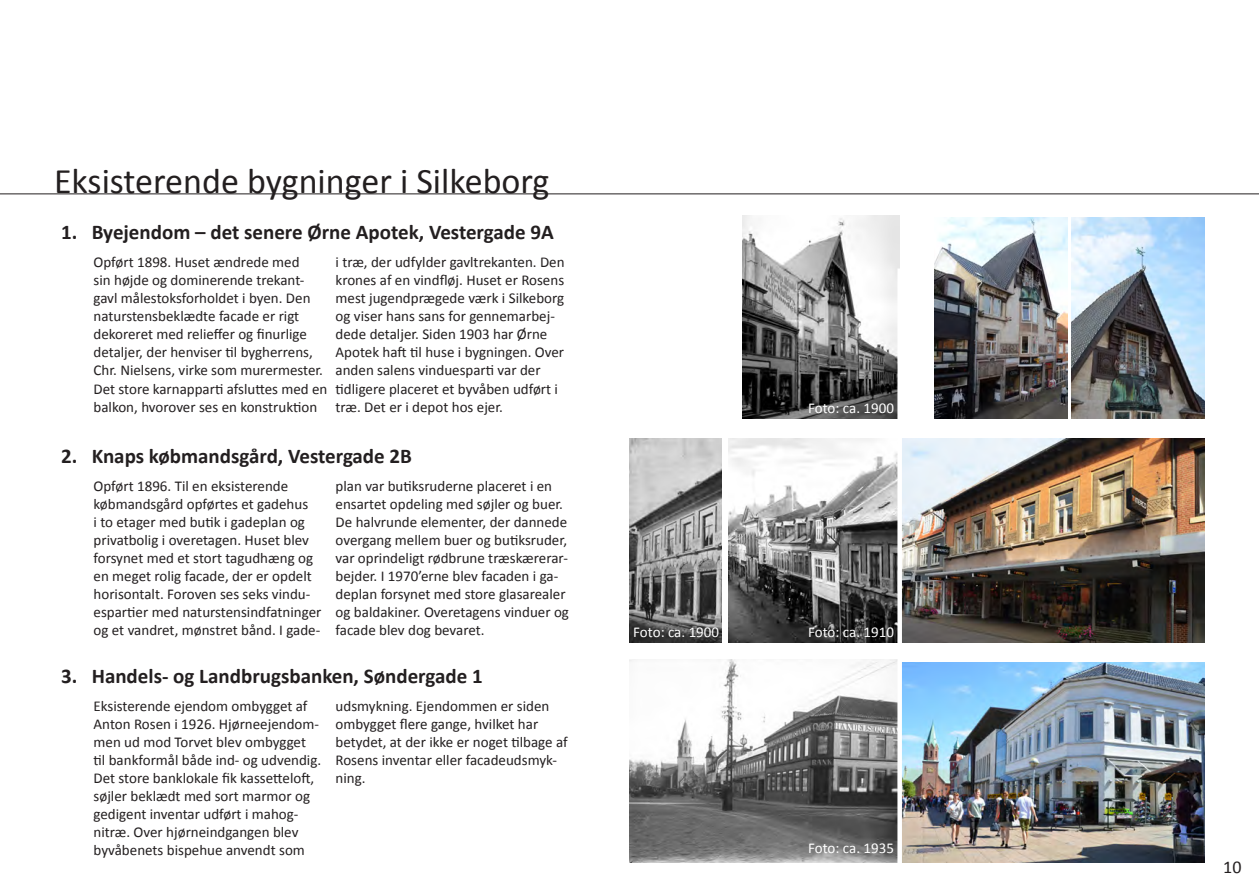
<style>
.page{position:relative;width:1259px;height:893px;background:#fff}
.page>*{position:absolute;margin:0;border:0;box-sizing:border-box;transform-origin:0 0}
.t1{font:36px "Calibri";color:#231f20}
.t2{font:700 21px "Calibri";color:#231f20}
.t3{font:18px "Calibri";color:#231f20}
.t4{font:15px/18px "Calibri";color:#231f20}
.t5{font:15px "Calibri";color:#fff}
</style>
<div class="page">
<img style="left:1071px;top:218px;width:134px;height:201px">
<img style="left:934px;top:218px;width:133px;height:201px">
<img style="left:902px;top:439px;width:303px;height:203px">
<img style="left:629px;top:439px;width:92px;height:203px">
<img style="left:728px;top:439px;width:169px;height:203px">
<img style="left:902px;top:662px;width:303px;height:201px">
<img style="left:629px;top:659px;width:268px;height:204px">
<img style="left:742px;top:215px;width:157px;height:204px">
<hr style="left:0;top:193px;width:1259px;height:1px;background:#231f20">
<div style="left:897px;top:269px;width:5px;height:624px;background:#fff"></div>
<p class="t1" style="left:54px;top:158px;width:497px">Eksisterende bygninger i Silkeborg</p>
<p class="t2" style="left:61px;top:219px;width:494px">1. Byejendom – det senere Ørne Apotek, Vestergade 9A</p>
<p class="t4" style="left:94px;top:254px;width:235px">Opført 1898. Huset ændrede med<br>sin højde og dominerende trekant&shy;gavl målestoksforholdet i byen. Den naturstensbeklædte facade er rigt dekoreret med relieffer og finurlige detaljer, der henviser til bygherrens, Chr. Nielsens, virke som murermester.<br>Det store karnapparti afsluttes med en balkon, hvorover ses en konstruktion</p>
<p class="t4" style="left:335px;top:254px;width:230px">i træ, der udfylder gavltrekanten. Den krones af en vindfløj. Huset er Rosens mest jugendprægede værk i Silkeborg og viser hans sans for gennemarbej&shy;dede detaljer. Siden 1903 har Ørne Apotek haft til huse i bygningen. Over anden salens vinduesparti var der tidligere placeret et byvåben udført i træ. Det er i depot hos ejer.</p>
<p class="t2" style="left:61px;top:442px;width:352px">2. Knaps købmandsgård, Vestergade 2B</p>
<p class="t4" style="left:94px;top:477px;width:229px">Opført 1896. Til en eksisterende købmandsgård opførtes et gadehus<br>i to etager med butik i gadeplan og privatbolig i overetagen. Huset blev forsynet med et stort tagudhæng og en meget rolig facade, der er opdelt horisontalt. Foroven ses seks vindu&shy;espartier med naturstensindfatninger og et vandret, mønstret bånd. I gade-</p>
<p class="t4" style="left:335px;top:477px;width:235px">plan var butiksruderne placeret i en ensartet opdeling med søjler og buer.<br>De halvrunde elementer, der dannede overgang mellem buer og butiksruder, var oprindeligt rødbrune træskærerar&shy;bejder. I 1970’erne blev facaden i ga&shy;deplan forsynet med store glasarealer og baldakiner. Overetagens vinduer og facade blev dog bevaret.</p>
<p class="t2" style="left:61px;top:663px;width:423px">3. Handels- og Landbrugsbanken, Søndergade 1</p>
<p class="t4" style="left:94px;top:697px;width:229px">Eksisterende ejendom ombygget af Anton Rosen i 1926. Hjørneejendom&shy;men ud mod Torvet blev ombygget til bankformål både ind- og udvendig.<br>Det store banklokale fik kassetteloft, søjler beklædt med sort marmor og gedigent inventar udført i mahog&shy;nitræ. Over hjørneindgangen blev byvåbenets bispehue anvendt som</p>
<p class="t4" style="left:335px;top:697px;width:234px">udsmykning. Ejendommen er siden ombygget flere gange, hvilket har betydet, at der ikke er noget tilbage af<br>Rosens inventar eller facadeudsmyk&shy;ning.</p>
<p class="t5" style="left:808px;top:399px;width:87px">Foto: ca. 1900</p>
<p class="t5" style="left:633px;top:622px;width:87px">Foto: ca. 1900</p>
<p class="t5" style="left:808px;top:622px;width:87px">Foto: ca. 1910</p>
<p class="t5" style="left:808px;top:839px;width:87px">Foto: ca. 1935</p>
<p class="t3" style="left:1223px;top:856px;width:20px">10</p>
</div>
